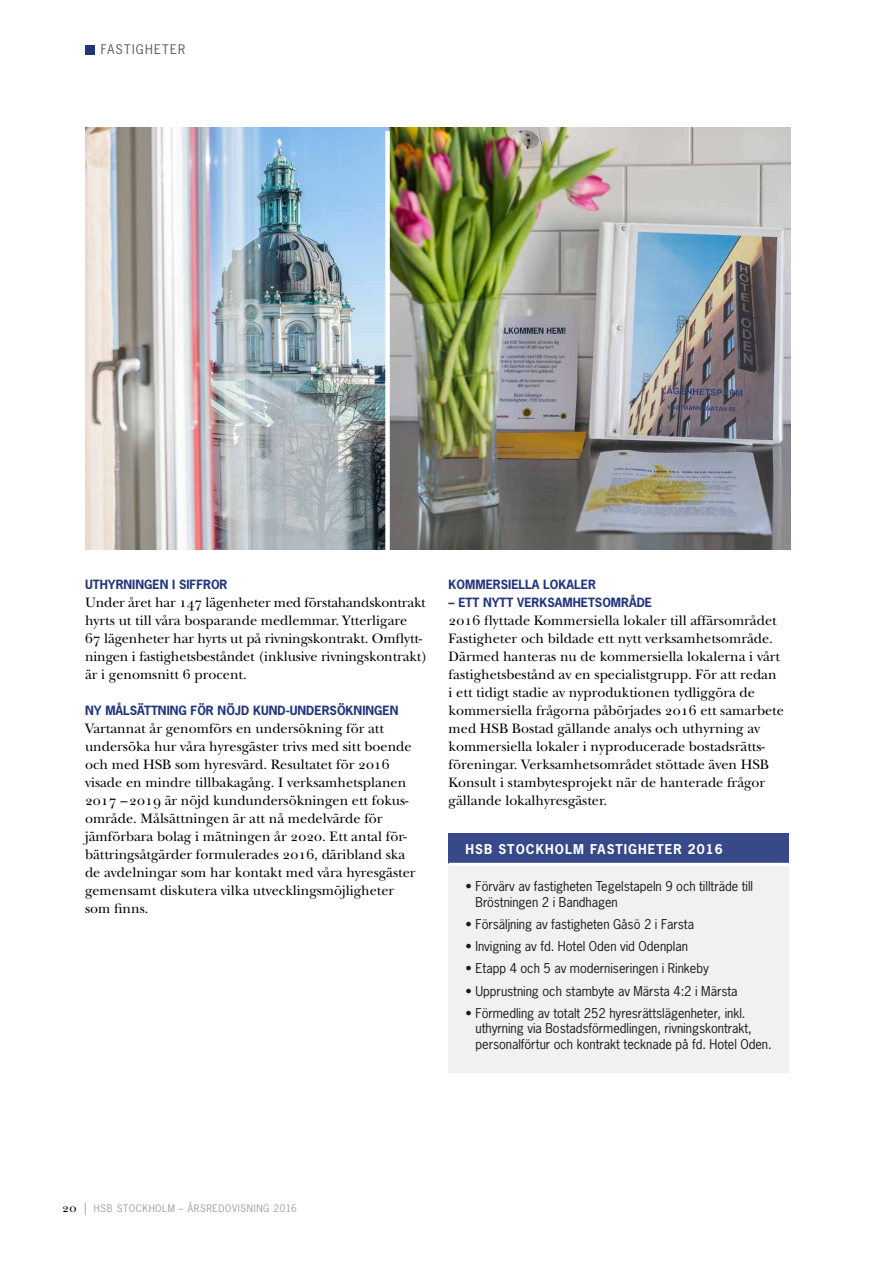
<style>
.page{position:relative;width:893px;height:1263px;background:#fff}
.page>*{position:absolute;margin:0;border:0;box-sizing:border-box;transform-origin:0 0}
.t1{font:14.25px/18px "New Baskerville Std";color:#000}
.t2{font:12.75px/15.8px "News Gothic Std";letter-spacing:-.005em;color:#000}
.t3{font:700 12.75px "News Gothic Std";letter-spacing:.08em;color:#fff}
.t4{font:12.45px "News Gothic Std";letter-spacing:.1em;color:#575756}
.t5{font:700 12px "News Gothic Std";color:#22357c}
.t6{font:9.75px "News Gothic Std";letter-spacing:.06em;color:#9d9d9c}
.s1{font-family:"New Baskerville Std";font-size:12.75px;color:#000}
.s2{font-family:"New Baskerville Std";font-size:12.75px}
</style>
<div class="page">
<div style="left:85px;top:45px;width:10px;height:9px;background:#22357c"></div>
<img style="left:85px;top:128px;width:706px;height:421px">
<div style="left:385px;top:131px;width:5px;height:430px;background:#fff"></div>
<div style="left:449px;top:833px;width:340px;height:31px;background:#384989"></div>
<div style="left:449px;top:864px;width:340px;height:209px;background:#f0f0f0"></div>
<hr style="left:449px;top:863px;width:340px;height:3px;background:#fff">
<p class="t4" style="left:101px;top:42px;width:86px">FASTIGHETER</p>
<p class="t5" style="left:85px;top:576px;width:144px">UTHYRNINGEN I SIFFROR</p>
<p class="t1" style="left:85px;top:593px;width:344px">Under året har 147 lägenheter med förstahandskontrakt hyrts ut till våra bosparande medlemmar. Ytterligare<br>67 lägenheter har hyrts ut på rivningskontrakt. Omflytt&shy;ningen i fastighetsbeståndet (inklusive rivningskontrakt) är i genomsnitt 6 procent.</p>
<p class="t5" style="left:85px;top:702px;width:315px">NY MÅLSÄTTNING FÖR NÖJD KUND-UNDERSÖKNINGEN</p>
<p class="t1" style="left:85px;top:719px;width:332px">Vartannat år genomförs en undersökning för att undersöka hur våra hyresgäster trivs med sitt boende och med HSB som hyresvärd. Resultatet för 2016 visade en mindre tillbakagång. I verksamhetsplanen 2017 –2019 är nöjd kundundersökningen ett fokus&shy;område. Målsättningen är att nå medelvärde för jämförbara bolag i mätningen år 2020. Ett antal för&shy;bättringsåtgärder formulerades 2016, däribland ska de avdelningar som har kontakt med våra hyresgäster gemensamt diskutera vilka utvecklingsmöjligheter som finns.</p>
<p class="t5" style="left:449px;top:576px;width:149px">KOMMERSIELLA LOKALER</p>
<p class="t5" style="left:449px;top:594px;width:205px">– ETT NYTT VERKSAMHETSOMRÅDE</p>
<p class="t1" style="left:449px;top:611px;width:337px">2016 flyttade Kommersiella lokaler till affärsområdet Fastigheter och bildade ett nytt verksamhetsområde.<br>Därmed hanteras nu de kommersiella lokalerna i vårt fastighetsbestånd av en specialistgrupp. För att redan i ett tidigt stadie av nyproduktionen tydliggöra de kommersiella frågorna påbörjades 2016 ett samarbete med HSB Bostad gällande analys och uthyrning av kommersiella lokaler i nyproducerade bostadsrätts&shy;föreningar. Verksamhetsområdet stöttade även HSB Konsult i stambytesprojekt när de hanterade frågor gällande lokalhyresgäster.</p>
<p class="t3" style="left:466px;top:840px;width:259px">HSB STOCKHOLM FASTIGHETER 2016</p>
<p class="t2" style="left:476px;top:878px;width:279px;text-indent:-10px">• Förvärv av fastigheten Tegelstapeln 9 och tillträde till<br>Bröstningen 2 i Bandhagen</p>
<p class="t2" style="left:466px;top:916px;width:230px">• Försäljning av fastigheten Gåsö 2 i Farsta</p>
<p class="t2" style="left:466px;top:938px;width:224px">• Invigning av fd. Hotel Oden vid Odenplan</p>
<p class="t2" style="left:466px;top:961px;width:245px">• Etapp 4 och 5 av moderniseringen i Rinkeby</p>
<p class="t2" style="left:466px;top:983px;width:273px">• Upprustning och stambyte av Märsta 4:2 i Märsta</p>
<p class="t2" style="left:476px;top:1005px;width:298px;text-indent:-10px">• Förmedling av totalt 252 hyresrättslägenheter, inkl. uthyrning via Bostadsförmedlingen, rivningskontrakt, personalförtur och kontrakt tecknade på fd. Hotel Oden.</p>
<p class="t6" style="left:62px;top:1202px;width:236px"><span class="s1">20</span> <span class="s2">|</span> HSB STOCKHOLM – ÅRSREDOVISNING 2016</p>
</div>
